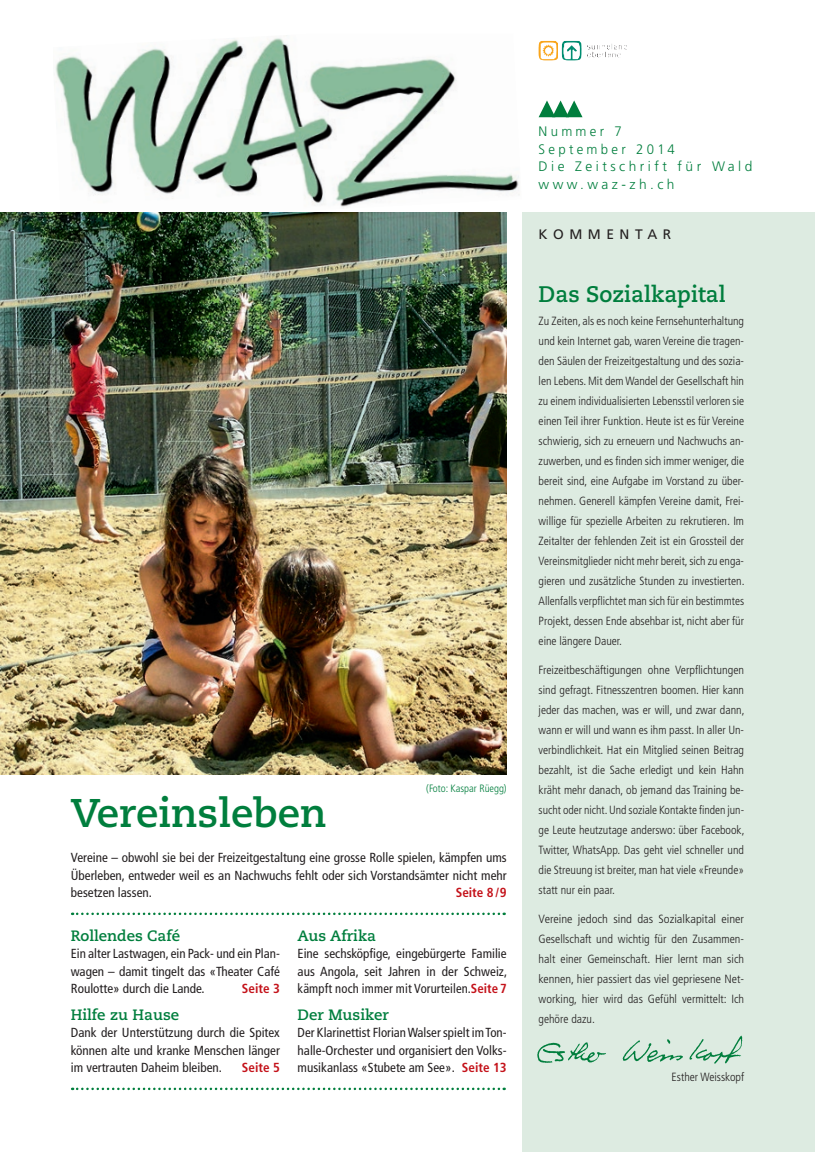
<style>
.page{position:relative;width:815px;height:1152px;background:#fff}
.page>*{position:absolute;margin:0;border:0;box-sizing:border-box;transform-origin:0 0}
.t1{font:700 40px "Caecilia";color:#007e3d}
.t2{font:700 22.5px "Caecilia";color:#007e3d}
.t3{font:700 15px "Caecilia";color:#007e3d}
.t4{font:300 13.75px/17.5px "Frutiger LT Std";letter-spacing:.25em;color:#007e3d;scale:.96 1}
.t5{font:13.75px "Frutiger LT Std";letter-spacing:.4em;color:#231f20}
.t6{font:condensed 13.12px/17.5px "Frutiger LT Std";color:#231f20;text-align:justify}
.t7{font:700 condensed 13.12px "Frutiger LT Std";color:#c4121a}
.t8{font:300 condensed 11.88px/20px "Frutiger LT Std";color:#231f20;text-align:justify}
.t9{font:300 condensed 11.88px/20px "Frutiger LT Std";color:#231f20;text-align:justify;scale:1.06 1}
.t10{font:300 condensed 10.62px "Frutiger LT Std";color:#007e3d}
.s1{font-weight:700;color:#c4121a}
</style>
<div class="page">
<div style="left:523px;top:213px;width:292px;height:939px;background:#ddebe1"></div>
<img style="left:539px;top:40px;width:88px;height:20px">
<svg style="left:539px;top:100px;width:44px;height:17px"></svg>
<svg style="left:72px;top:912px;width:433px;height:3px"></svg>
<svg style="left:72px;top:1087px;width:433px;height:3px"></svg>
<img style="left:0;top:213px;width:507px;height:561px">
<img style="left:55px;top:35px;width:465px;height:172px">
<img style="left:537px;top:1035px;width:206px;height:29px">
<p class="t10" style="left:426px;top:782px;width:82px">(Foto: Kaspar Rüegg)</p>
<h1 class="t1" style="left:71px;top:789px;width:257px">Vereinsleben</h1>
<p class="t6" style="left:71px;top:848px;width:437px">Vereine – obwohl sie bei der Freizeitgestaltung eine grosse Rolle spielen, kämpfen ums Überleben, entweder weil es an Nachwuchs fehlt oder sich Vorstandsämter nicht mehr besetzen lassen.</p>
<p class="t7" style="left:456px;top:884px;width:52px">Seite 8/9</p>
<p class="t3" style="left:71px;top:926px;width:111px">Rollendes Café</p>
<p class="t6" style="left:71px;top:945px;width:211px">Ein alter Lastwagen, ein Pack- und ein Plan&shy;wagen – damit tingelt das «Theater Café Roulotte» durch die Lande.</p>
<p class="t7" style="left:242px;top:981px;width:39px">Seite 3</p>
<p class="t3" style="left:71px;top:1005px;width:110px">Hilfe zu Hause</p>
<p class="t6" style="left:71px;top:1023px;width:211px">Dank der Unterstützung durch die Spitex können alte und kranke Menschen länger im vertrauten Daheim bleiben.</p>
<p class="t7" style="left:242px;top:1059px;width:39px">Seite 5</p>
<p class="t3" style="left:298px;top:926px;width:80px">Aus Afrika</p>
<p class="t6" style="left:298px;top:945px;width:211px">Eine sechsköpfige, eingebürgerte Familie aus Angola, seit Jahren in der Schweiz, kämpft noch immer mit Vorurteilen.<span class="s1">Seite 7</span></p>
<p class="t3" style="left:298px;top:1005px;width:93px">Der Musiker</p>
<p class="t6" style="left:298px;top:1023px;width:211px">Der Klarinettist Florian Walser spielt im Ton&shy;halle-Orchester und organisiert den Volks&shy;musikanlass «Stubete am See». <span class="s1">Seite 13</span></p>
<p class="t4" style="left:539px;top:123px;width:224px">Nummer 7<br>September 2014<br>Die Zeitschrift für Wald www.waz-zh.ch</p>
<p class="t5" style="left:539px;top:226px;width:134px">KOMMENTAR</p>
<h2 class="t2" style="left:539px;top:281px;width:189px">Das Sozialkapital</h2>
<p class="t8" style="left:539px;top:311px;width:207px">Zu Zeiten, als es noch keine Fernsehunterhaltung und kein Internet gab, waren Vereine die tragen&shy;den Säulen der Freizeitgestaltung und des sozia&shy;len Lebens. Mit dem Wandel der Gesellschaft hin zu einem individualisierten Lebensstil verloren sie einen Teil ihrer Funktion. Heute ist es für Vereine schwierig, sich zu erneuern und Nachwuchs an&shy;zuwerben, und es finden sich immer weniger, die bereit sind, eine Aufgabe im Vorstand zu über&shy;nehmen. Generell kämpfen Vereine damit, Frei&shy;willige für spezielle Arbeiten zu rekrutieren. Im Zeitalter der fehlenden Zeit ist ein Grossteil der Vereinsmitglieder nicht mehr bereit, sich zu enga&shy;gieren und zusätzliche Stunden zu investierten.<br>Allenfalls verpflichtet man sich für ein bestimmtes Projekt, dessen Ende absehbar ist, nicht aber für eine längere Dauer.</p>
<p class="t8" style="left:539px;top:660px;width:207px">Freizeitbeschäftigungen ohne Verpflichtungen sind gefragt. Fitnesszentren boomen. Hier kann jeder das machen, was er will, und zwar dann, wann er will und wann es ihm passt. In aller Un&shy;verbindlichkeit. Hat ein Mitglied seinen Beitrag bezahlt, ist die Sache erledigt und kein Hahn kräht mehr danach, ob jemand das Training be&shy;sucht oder nicht. Und soziale Kontakte finden jun&shy;ge Leute heutzutage anderswo: über Facebook, Twitter, WhatsApp. Das geht viel schneller und die Streuung ist breiter, man hat viele «Freunde» statt nur ein paar.</p>
<p class="t9" style="left:539px;top:909px;width:195px">Vereine jedoch sind das Sozialkapital einer Gesellschaft und wichtig für den Zusammen&shy;halt einer Gemeinschaft. Hier lernt man sich kennen, hier passiert das viel gepriesene Net&shy;working, hier wird das Gefühl vermittelt: Ich gehöre dazu.</p>
<p class="t8" style="left:672px;top:1066px;width:74px">Esther Weisskopf</p>
</div>
